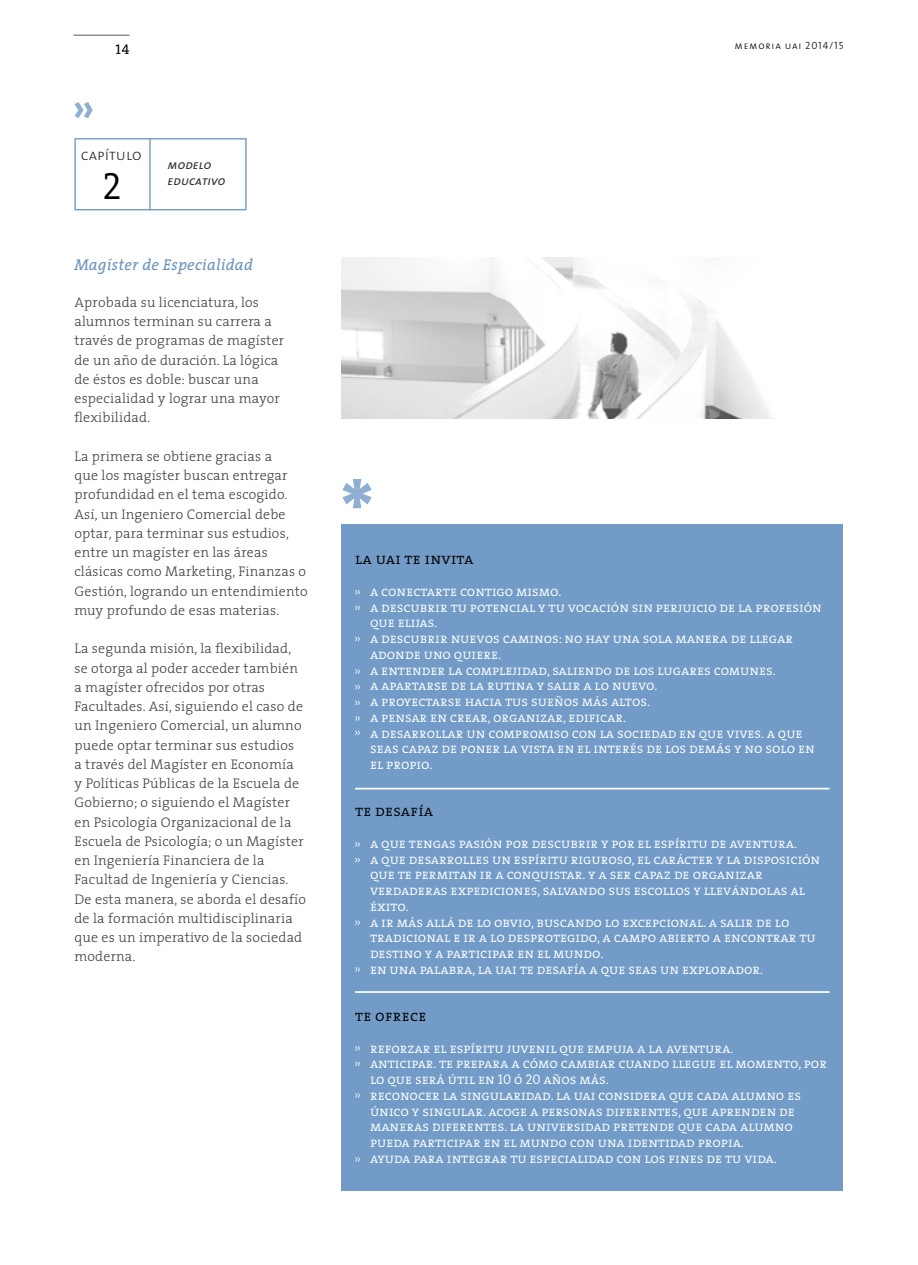
<style>
.page{position:relative;width:918px;height:1265px;background:#fff}
.page>*{position:absolute;margin:0;border:0;box-sizing:border-box;transform-origin:0 0}
.t1{font:38.15px "The Serif Semi Light Caps";color:#000}
.t2{font:15.75px "The Serif Semi Light Caps";letter-spacing:.015em;color:#000}
.t3{font:italic 15.75px "The Serif";letter-spacing:.015em;color:#6c92bc}
.t4{font:15.75px "The Sans Light Caps";color:#333}
.t5{font:14px/15.8px "The Serif Semi Light Caps";letter-spacing:-.005em;color:#fff}
.t6{font:300 14px/19.2px "The Serif";letter-spacing:.015em;color:#414042}
.t7{font:14px "The Serif Regular Caps";color:#000}
.t8{font:12.78px/15.8px "The Sans Regular Italic Caps";color:#333}
.t9{font:10.5px "The Sans Light Caps";letter-spacing:.075em;color:#000}
</style>
<div class="page">
<hr style="left:73px;top:35px;width:56px;height:1px;background:#58595b">
<div style="left:342px;top:524px;width:501px;height:667px;background:#729bc7"></div>
<hr style="left:355px;top:788px;width:474px;height:1px;background:#fff">
<hr style="left:355px;top:991px;width:474px;height:2px;background:#fff">
<svg style="left:342px;top:479px;width:30px;height:29px"></svg>
<div style="left:74px;top:138px;width:173px;height:72px;border:1px solid #729bc7"></div>
<hr style="left:149px;top:138px;width:2px;height:72px;background:#729bc7">
<img style="left:342px;top:258px;width:430px;height:161px">
<svg style="left:74px;top:102px;width:19px;height:16px"></svg>
<svg style="left:355px;top:590px;width:5px;height:5px"></svg>
<svg style="left:355px;top:637px;width:5px;height:4px"></svg>
<svg style="left:355px;top:685px;width:5px;height:5px"></svg>
<svg style="left:355px;top:605px;width:5px;height:5px"></svg>
<svg style="left:355px;top:669px;width:5px;height:5px"></svg>
<svg style="left:355px;top:842px;width:5px;height:5px"></svg>
<svg style="left:355px;top:920px;width:5px;height:5px"></svg>
<svg style="left:355px;top:967px;width:5px;height:5px"></svg>
<svg style="left:355px;top:1061px;width:5px;height:5px"></svg>
<svg style="left:355px;top:1157px;width:5px;height:5px"></svg>
<svg style="left:355px;top:1046px;width:5px;height:5px"></svg>
<svg style="left:355px;top:1093px;width:5px;height:5px"></svg>
<svg style="left:355px;top:716px;width:5px;height:5px"></svg>
<svg style="left:355px;top:700px;width:5px;height:5px"></svg>
<svg style="left:355px;top:730px;width:5px;height:5px"></svg>
<svg style="left:355px;top:858px;width:5px;height:4px"></svg>
<p class="t7" style="left:115px;top:38px;width:16px">14</p>
<p class="t9" style="left:734px;top:39px;width:110px">memoria uai 2014/15</p>
<p class="t4" style="left:81px;top:146px;width:62px">capítulo</p>
<h1 class="t1" style="left:102px;top:154px;width:21px">2</h1>
<p class="t8" style="left:168px;top:157px;width:59px">modelo educativo</p>
<p class="t3" style="left:74px;top:251px;width:180px">Magíster de Especialidad</p>
<p class="t6" style="left:74px;top:292px;width:211px">Aprobada su licenciatura, los alumnos terminan su carrera a través de programas de magíster de un año de duración. La lógica de éstos es doble: buscar una especialidad y lograr una mayor flexibilidad.</p>
<p class="t6" style="left:74px;top:446px;width:235px">La primera se obtiene gracias a<br>que los magíster buscan entregar profundidad en el tema escogido.<br>Así, un Ingeniero Comercial debe optar, para terminar sus estudios, entre un magíster en las áreas clásicas como Marketing, Finanzas o Gestión, logrando un entendimiento muy profundo de esas materias.</p>
<p class="t6" style="left:74px;top:639px;width:233px">La segunda misión, la flexibilidad, se otorga al poder acceder también a magíster ofrecidos por otras Facultades. Así, siguiendo el caso de un Ingeniero Comercial, un alumno puede optar terminar sus estudios<br>a través del Magíster en Economía<br>y Políticas Públicas de la Escuela de Gobierno; o siguiendo el Magíster en Psicología Organizacional de la Escuela de Psicología; o un Magíster en Ingeniería Financiera de la Facultad de Ingeniería y Ciencias.<br>De esta manera, se aborda el desafío de la formación multidisciplinaria que es un imperativo de la sociedad moderna.</p>
<p class="t2" style="left:355px;top:546px;width:120px">la uai te invita</p>
<p class="t5" style="left:370px;top:583px;width:453px">a conectarte contigo mismo.<br>a descubrir tu potencial y tu vocación sin perjuicio de la profesión que elijas.<br>a descubrir nuevos caminos: no hay una sola manera de llegar adonde uno quiere.<br>a entender la complejidad, saliendo de los lugares comunes.<br>a apartarse de la rutina y salir a lo nuevo.<br>a proyectarse hacia tus sueños más altos.<br>a pensar en crear, organizar, edificar.<br>a desarrollar un compromiso con la sociedad en que vives. a que seas capaz de poner la vista en el interés de los demás y no solo en el propio.</p>
<p class="t2" style="left:355px;top:798px;width:80px">te desafía</p>
<p class="t5" style="left:370px;top:835px;width:452px">a que tengas pasión por descubrir y por el espíritu de aventura.<br>a que desarrolles un espíritu riguroso, el carácter y la disposición que te permitan ir a conquistar. y a ser capaz de organizar verdaderas expediciones, salvando sus escollos y llevándolas al éxito.<br>a ir más allá de lo obvio, buscando lo excepcional. a salir de lo tradicional e ir a lo desprotegido, a campo abierto a encontrar tu destino y a participar en el mundo.<br>en una palabra, la uai te desafía a que seas un explorador.</p>
<p class="t2" style="left:355px;top:1003px;width:73px">te ofrece</p>
<p class="t5" style="left:370px;top:1040px;width:458px">reforzar el espíritu juvenil que empuja a la aventura.<br>anticipar. te prepara a cómo cambiar cuando llegue el momento, por lo que será útil en 10 ó 20 años más.<br>reconocer la singularidad. la uai considera que cada alumno es único y singular. acoge a personas diferentes, que aprenden de maneras diferentes. la universidad pretende que cada alumno pueda participar en el mundo con una identidad propia.<br>ayuda para integrar tu especialidad con los fines de tu vida.</p>
</div>
